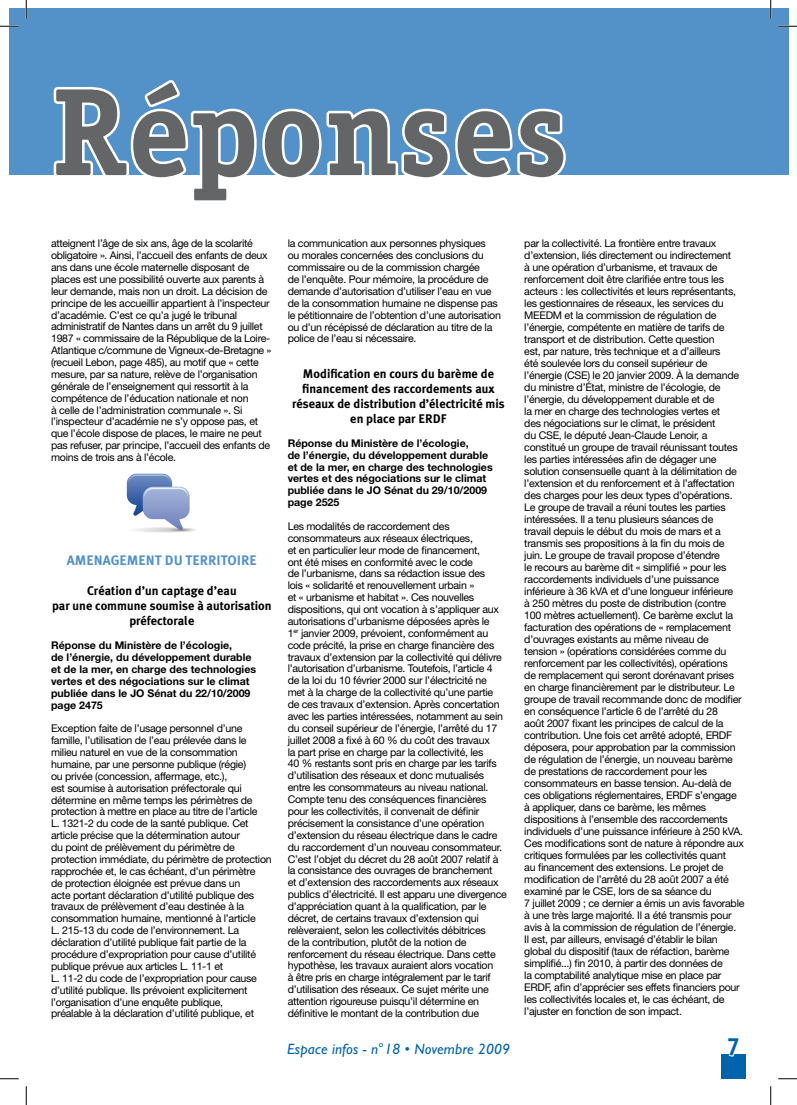
<style>
.page{position:relative;width:797px;height:1105px;background:#fff}
.page>*{position:absolute;margin:0;border:0;box-sizing:border-box;transform-origin:0 0}
.t1{font:700 125px "Officina Serif";color:#646567}
.t2{font:700 25px "Officina Serif";color:#0064ad}
.t3{font:italic 15px "Gill Sans";letter-spacing:.01em;color:#0064ad}
.t4{font:700 13.75px "Meta Plus";color:#5292c9}
.t5{font:700 12.5px/15px "Meta Plus";color:#000;text-align:center}
.t6{font:10.62px/11.9px "Helvetica Neue";letter-spacing:-.025em;color:#000}
.t7{font:700 10.62px/11.9px "Helvetica Neue LT";color:#000}
</style>
<div class="page">
<div style="left:9px;top:9px;width:779px;height:166px;background:#5292c9"></div>
<div style="left:721px;top:1054px;width:25px;height:25px;background:#0064ad"></div>
<svg style="left:728px;top:1054px;width:7px;height:3px"></svg>
<svg style="left:53px;top:80px;width:513px;height:95px"></svg>
<div style="left:127px;top:527px;width:70px;height:5px;background:#f3f2f2;border-radius:50%"></div>
<div style="left:128px;top:527px;width:69px;height:5px;background:#f7f7f6;border-radius:50%"></div>
<div style="left:129px;top:527px;width:67px;height:5px;background:#f0f0f0;border-radius:50%"></div>
<div style="left:133px;top:527px;width:63px;height:5px;background:#f8f7f7;border-radius:50%"></div>
<div style="left:135px;top:527px;width:60px;height:5px;background:#eaeae9;border-radius:50%"></div>
<hr style="left:135px;top:528px;width:60px;height:4px;background:#edecec;border-radius:50%">
<hr style="left:138px;top:528px;width:57px;height:4px;background:#e8e8e7;border-radius:50%">
<hr style="left:142px;top:528px;width:52px;height:4px;background:#edecec;border-radius:50%">
<hr style="left:143px;top:528px;width:51px;height:4px;background:#e3e2e2;border-radius:50%">
<hr style="left:144px;top:528px;width:49px;height:4px;background:#ebeaea;border-radius:50%">
<hr style="left:148px;top:528px;width:45px;height:4px;background:#dddcdc;border-radius:50%">
<hr style="left:149px;top:528px;width:43px;height:4px;background:#e6e5e4;border-radius:50%">
<hr style="left:150px;top:528px;width:42px;height:4px;background:#d6d6d5;border-radius:50%">
<hr style="left:158px;top:528px;width:33px;height:3px;background:#dad9d9;border-radius:50%">
<svg style="left:127px;top:474px;width:63px;height:57px"></svg>
<svg style="left:0;top:25px;width:19px;height:2px"></svg>
<svg style="left:778px;top:25px;width:19px;height:2px"></svg>
<svg style="left:0;top:1078px;width:19px;height:1px"></svg>
<svg style="left:778px;top:1078px;width:19px;height:1px"></svg>
<svg style="left:25px;top:0;width:2px;height:19px"></svg>
<svg style="left:25px;top:1086px;width:2px;height:19px"></svg>
<svg style="left:770px;top:0;width:1px;height:19px"></svg>
<svg style="left:770px;top:1086px;width:1px;height:19px"></svg>
<h1 class="t1" style="left:51px;top:55px;width:518px">Réponses</h1>
<p class="t6" style="left:51px;top:237px;width:222px">atteignent l’âge de six ans, âge de la scolarité obligatoire ». Ainsi, l’accueil des enfants de deux ans dans une école maternelle disposant de places est une possibilité ouverte aux parents à leur demande, mais non un droit. La décision de principe de les accueillir appartient à l’inspecteur d’académie. C’est ce qu’a jugé le tribunal administratif de Nantes dans un arrêt du 9 juillet 1987 « commissaire de la République de la Loire-Atlantique c/commune de Vigneux-de-Bretagne » (recueil Lebon, page 485), au motif que « cette mesure, par sa nature, relève de l’organisation générale de l’enseignement qui ressortit à la compétence de l’éducation nationale et non<br>à celle de l’administration communale ». Si l’inspecteur d’académie ne s’y oppose pas, et que l’école dispose de places, le maire ne peut pas refuser, par principe, l’accueil des enfants de moins de trois ans à l’école.</p>
<p class="t6" style="left:524px;top:237px;width:222px">par la collectivité. La frontière entre travaux d’extension, liés directement ou indirectement<br>à une opération d’urbanisme, et travaux de renforcement doit être clarifiée entre tous les acteurs : les collectivités et leurs représentants, les gestionnaires de réseaux, les services du MEEDM et la commission de régulation de l’énergie, compétente en matière de tarifs de transport et de distribution. Cette question<br>est, par nature, très technique et a d’ailleurs<br>été soulevée lors du conseil supérieur de l’énergie (CSE) le 20 janvier 2009. À la demande du ministre d’État, ministre de l’écologie, de l’énergie, du développement durable et de<br>la mer en charge des technologies vertes et<br>des négociations sur le climat, le président<br>du CSE, le député Jean-Claude Lenoir, a constitué un groupe de travail réunissant toutes les parties intéressées afin de dégager une solution consensuelle quant à la délimitation de l’extension et du renforcement et à l’affectation des charges pour les deux types d’opérations.<br>Le groupe de travail a réuni toutes les parties intéressées. Il a tenu plusieurs séances de<br>travail depuis le début du mois de mars et a transmis ses propositions à la fin du mois de juin. Le groupe de travail propose d’étendre<br>le recours au barème dit « simplifié » pour les raccordements individuels d’une puissance inférieure à 36 kVA et d’une longueur inférieure<br>à 250 mètres du poste de distribution (contre 100 mètres actuellement). Ce barème exclut la facturation des opérations de « remplacement d’ouvrages existants au même niveau de tension » (opérations considérées comme du renforcement par les collectivités), opérations<br>de remplacement qui seront dorénavant prises en charge financièrement par le distributeur. Le groupe de travail recommande donc de modifier en conséquence l’article 6 de l’arrêté du 28<br>août 2007 fixant les principes de calcul de la contribution. Une fois cet arrêté adopté, ERDF déposera, pour approbation par la commission de régulation de l’énergie, un nouveau barème de prestations de raccordement pour les consommateurs en basse tension. Au-delà de ces obligations réglementaires, ERDF s’engage à appliquer, dans ce barème, les mêmes dispositions à l’ensemble des raccordements individuels d’une puissance inférieure à 250 kVA.<br>Ces modifications sont de nature à répondre aux critiques formulées par les collectivités quant<br>au financement des extensions. Le projet de modification de l’arrêté du 28 août 2007 a été examiné par le CSE, lors de sa séance du<br>7 juillet 2009 ; ce dernier a émis un avis favorable à une très large majorité. Il a été transmis pour avis à la commission de régulation de l’énergie.<br>Il est, par ailleurs, envisagé d’établir le bilan global du dispositif (taux de réfaction, barème simplifié...) fin 2010, à partir des données de<br>la comptabilité analytique mise en place par ERDF, afin d’apprécier ses effets financiers pour les collectivités locales et, le cas échéant, de l’ajuster en fonction de son impact.</p>
<p class="t6" style="left:288px;top:237px;width:215px">la communication aux personnes physiques<br>ou morales concernées des conclusions du commissaire ou de la commission chargée<br>de l’enquête. Pour mémoire, la procédure de demande d’autorisation d’utiliser l’eau en vue de la consommation humaine ne dispense pas le pétitionnaire de l’obtention d’une autorisation ou d’un récépissé de déclaration au titre de la police de l’eau si nécessaire.</p>
<p class="t5" style="left:303px;top:366px;width:193px">Modification en cours du barème de</p>
<p class="t5" style="left:302px;top:381px;width:194px">financement des raccordements aux</p>
<p class="t5" style="left:292px;top:396px;width:214px">réseaux de distribution d’électricité mis</p>
<p class="t5" style="left:350px;top:411px;width:90px">en place par ERDF</p>
<p class="t7" style="left:288px;top:437px;width:206px">Réponse du Ministère de l’écologie,<br>de l’énergie, du développement durable et de la mer, en charge des technologies vertes et des négociations sur le climat publiée dans le JO Sénat du 29/10/2009 page 2525</p>
<p class="t6" style="left:288px;top:520px;width:221px">Les modalités de raccordement des consommateurs aux réseaux électriques,<br>et en particulier leur mode de financement,<br>ont été mises en conformité avec le code<br>de l’urbanisme, dans sa rédaction issue des<br>lois « solidarité et renouvellement urbain »<br>et « urbanisme et habitat ». Ces nouvelles dispositions, qui ont vocation à s’appliquer aux autorisations d’urbanisme déposées après le<br>1<sup>er</sup> janvier 2009, prévoient, conformément au code précité, la prise en charge financière des travaux d’extension par la collectivité qui délivre l’autorisation d’urbanisme. Toutefois, l’article 4 de la loi du 10 février 2000 sur l’électricité ne met à la charge de la collectivité qu’une partie de ces travaux d’extension. Après concertation avec les parties intéressées, notamment au sein du conseil supérieur de l’énergie, l’arrêté du 17 juillet 2008 a fixé à 60 % du coût des travaux<br>la part prise en charge par la collectivité, les<br>40 % restants sont pris en charge par les tarifs d’utilisation des réseaux et donc mutualisés entre les consommateurs au niveau national.<br>Compte tenu des conséquences financières pour les collectivités, il convenait de définir précisement la consistance d’une opération d’extension du réseau électrique dans le cadre du raccordement d’un nouveau consommateur.<br>C’est l’objet du décret du 28 août 2007 relatif à la consistance des ouvrages de branchement<br>et d’extension des raccordements aux réseaux publics d’électricité. Il est apparu une divergence d’appréciation quant à la qualification, par le décret, de certains travaux d’extension qui relèveraient, selon les collectivités débitrices<br>de la contribution, plutôt de la notion de renforcement du réseau électrique. Dans cette hypothèse, les travaux auraient alors vocation<br>à être pris en charge intégralement par le tarif d’utilisation des réseaux. Ce sujet mérite une attention rigoureuse puisqu’il détermine en définitive le montant de la contribution due</p>
<p class="t4" style="left:67px;top:553px;width:191px">AMENAGEMENT DU TERRITOIRE</p>
<p class="t5" style="left:52px;top:583px;width:221px">Création d’un captage d’eau<br>par une commune soumise à autorisation préfectorale</p>
<p class="t7" style="left:51px;top:639px;width:206px">Réponse du Ministère de l’écologie,<br>de l’énergie, du développement durable et de la mer, en charge des technologies vertes et des négociations sur le climat publiée dans le JO Sénat du 22/10/2009 page 2475</p>
<p class="t6" style="left:51px;top:722px;width:222px">Exception faite de l’usage personnel d’une famille, l’utilisation de l’eau prélevée dans le milieu naturel en vue de la consommation humaine, par une personne publique (régie)<br>ou privée (concession, affermage, etc.),<br>est soumise à autorisation préfectorale qui détermine en même temps les périmètres de protection à mettre en place au titre de l’article<br>L. 1321-2 du code de la santé publique. Cet article précise que la détermination autour<br>du point de prélèvement du périmètre de protection immédiate, du périmètre de protection rapprochée et, le cas échéant, d’un périmètre<br>de protection éloignée est prévue dans un<br>acte portant déclaration d’utilité publique des travaux de prélèvement d’eau destinée à la consommation humaine, mentionné à l’article<br>L. 215-13 du code de l’environnement. La déclaration d’utilité publique fait partie de la procédure d’expropriation pour cause d’utilité publique prévue aux articles L. 11-1 et<br>L. 11-2 du code de l’expropriation pour cause d’utilité publique. Ils prévoient explicitement l’organisation d’une enquête publique,<br>préalable à la déclaration d’utilité publique, et</p>
<h3 class="t3" style="left:287px;top:1040px;width:224px">Espace infos - n°18 • Novembre 2009</h3>
<h2 class="t2" style="left:726px;top:1031px;width:15px">7</h2>
</div>
